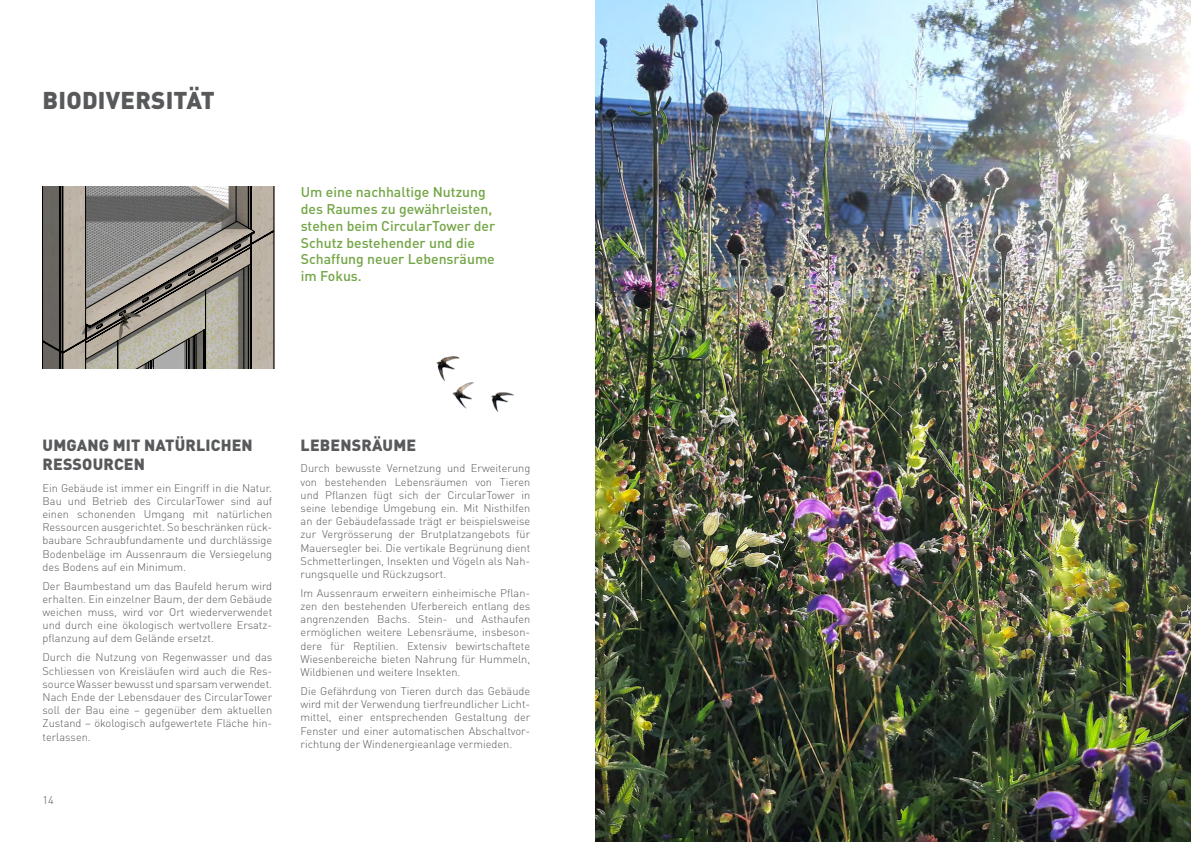
<style>
.page{position:relative;width:1191px;height:842px;background:#fff}
.page>*{position:absolute;margin:0;border:0;box-sizing:border-box;transform-origin:0 0}
.t1{font:900 24px "DINOT";letter-spacing:.01em;color:#58595b}
.t2{font:900 16px/19.2px "DINOT";letter-spacing:.01em;color:#58595b}
.t3{font:500 14px/16.8px "DINOT";color:#73a545}
.t4{font:300 11px/13.2px "DINOT";color:#58595b;text-align:justify}
</style>
<div class="page">
<svg style="left:268px;top:186px;width:6px;height:183px"></svg>
<svg style="left:42px;top:186px;width:226px;height:183px;background:#8e8a82"></svg>
<img style="left:121px;top:313px;width:20px;height:13px">
<img style="left:436px;top:357px;width:77px;height:54px">
<img style="left:595px;top:0;width:596px;height:842px">
<h1 class="t1" style="left:43px;top:84px;width:174px">BIODIVERSITÄT</h1>
<p class="t3" style="left:301px;top:183px;width:196px">Um eine nachhaltige Nutzung des Raumes zu gewährleisten, stehen beim CircularTower der<br>Schutz bestehender und die<br>Schaffung neuer Lebensräume im Fokus.</p>
<h2 class="t2" style="left:43px;top:435px;width:212px">UMGANG MIT NATÜRLICHEN<br>RESSOURCEN</h2>
<p class="t4" style="left:43px;top:481px;width:231px">Ein Gebäude ist immer ein Eingriff in die Natur.<br>Bau und Betrieb des CircularTower sind auf einen schonenden Umgang mit natürlichen Ressourcen ausgerichtet. So beschränken rück&shy;baubare Schraubfundamente und durchlässige Bodenbeläge im Aussenraum die Versiegelung des Bodens auf ein Minimum.</p>
<p class="t4" style="left:43px;top:579px;width:231px">Der Baumbestand um das Baufeld herum wird erhalten. Ein einzelner Baum, der dem Gebäude weichen muss, wird vor Ort wiederverwendet und durch eine ökologisch wertvollere Ersatz&shy;pflanzung auf dem Gelände ersetzt.</p>
<p class="t4" style="left:43px;top:651px;width:231px">Durch die Nutzung von Regenwasser und das Schliessen von Kreisläufen wird auch die Res&shy;source Wasser bewusst und sparsam verwendet.<br>Nach Ende der Lebensdauer des CircularTower soll der Bau eine – gegenüber dem aktuellen Zustand – ökologisch aufgewertete Fläche hin&shy;terlassen.</p>
<h2 class="t2" style="left:301px;top:435px;width:117px">LEBENSRÄUME</h2>
<p class="t4" style="left:300px;top:462px;width:231px">Durch bewusste Vernetzung und Erweiterung von bestehenden Lebensräumen von Tieren und Pflanzen fügt sich der CircularTower in seine lebendige Umgebung ein. Mit Nisthilfen an der Gebäudefassade trägt er beispielsweise zur Vergrösserung der Brutplatzangebots für Mauersegler bei. Die vertikale Begrünung dient Schmetterlingen, Insekten und Vögeln als Nah&shy;rungsquelle und Rückzugsort.</p>
<p class="t4" style="left:300px;top:586px;width:231px">Im Aussenraum erweitern einheimische Pflan&shy;zen den bestehenden Uferbereich entlang des angrenzenden Bachs. Stein- und Asthaufen ermöglichen weitere Lebensräume, insbeson&shy;dere für Reptilien. Extensiv bewirtschaftete Wiesenbereiche bieten Nahrung für Hummeln, Wildbienen und weitere Insekten.</p>
<p class="t4" style="left:300px;top:684px;width:231px">Die Gefährdung von Tieren durch das Gebäude wird mit der Verwendung tierfreundlicher Licht&shy;mittel, einer entsprechenden Gestaltung der Fenster und einer automatischen Abschaltvor&shy;richtung der Windenergieanlage vermieden.</p>
<p class="t4" style="left:43px;top:793px;width:13px">14</p>
<p class="t4" style="left:1137px;top:793px;width:13px">15</p>
</div>
